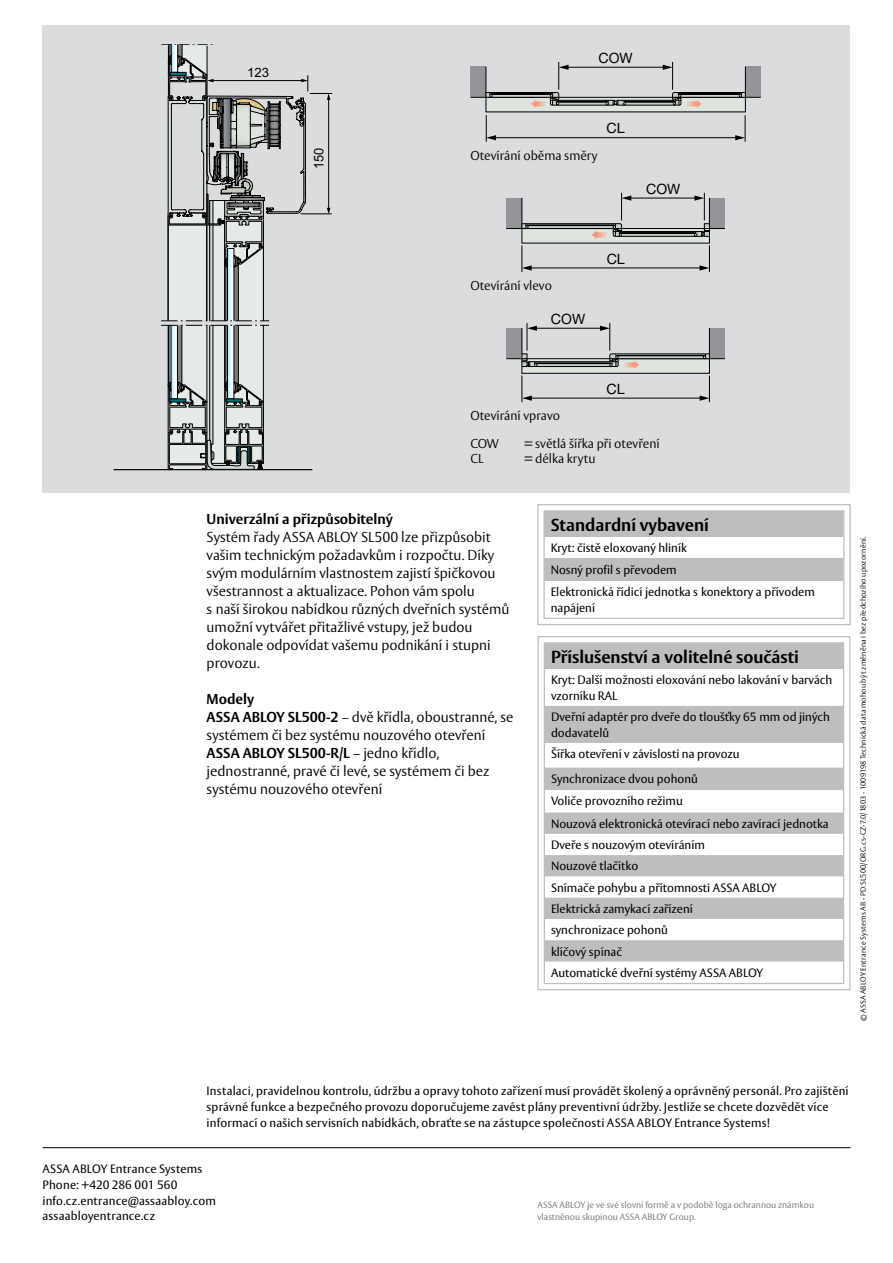
<style>
.page{position:relative;width:893px;height:1263px;background:#fff}
.page>*{position:absolute;margin:0;border:0;box-sizing:border-box;transform-origin:0 0}
.t1{font:700 17.25px "ASSA Vesta";color:#000}
.t2{font:300 14.25px/18px "ASSA Vesta";color:#000}
.t3{font:700 14.25px "ASSA Vesta";color:#000}
.t4{font:14.25px "Helvetica Neue";color:#000}
.t5{font:13.2px "Arial";color:#000}
.t6{font:12.9px "Arial";color:#000}
.t7{font:300 12.75px "ASSA Vesta";color:#000}
.t8{font:12px/15.8px "ASSA Vesta";color:#000}
.t9{font:9px/12.8px "ASSA Vesta";color:#808285}
.t10{font:300 7.5px "ASSA Vesta";letter-spacing:.025em;color:#000}
.s1{font-weight:700}
</style>
<div class="page">
<hr style="left:43px;top:1147px;width:807px;height:1px;background:#000">
<div style="left:43px;top:26px;width:807px;height:467px;background:#dbdcde"></div>
<hr style="left:114px;top:469px;width:198px;height:1px;background:#000">
<svg style="left:161px;top:44px;width:171px;height:426px"></svg>
<div style="left:486px;top:97px;width:259px;height:15px;background:#dfe4df"></div>
<div style="left:522px;top:359px;width:187px;height:14px;background:#dfe4df"></div>
<div style="left:521px;top:358px;width:189px;height:16px;border:1px solid #000"></div>
<hr style="left:529px;top:398px;width:173px;height:1px;background:#000">
<svg style="left:700px;top:376px;width:10px;height:26px"></svg>
<svg style="left:522px;top:376px;width:10px;height:26px"></svg>
<hr style="left:493px;top:137px;width:245px;height:1px;background:#000">
<svg style="left:486px;top:115px;width:10px;height:27px"></svg>
<svg style="left:735px;top:115px;width:11px;height:27px"></svg>
<svg style="left:537px;top:504px;width:314px;height:122px"></svg>
<div style="left:543px;top:510px;width:301px;height:109px;border:1px solid #bcbec0"></div>
<svg style="left:537px;top:636px;width:314px;height:355px"></svg>
<div style="left:544px;top:642px;width:300px;height:342px;border:1px solid #bcbec0"></div>
<svg style="left:470px;top:62px;width:291px;height:47px"></svg>
<svg style="left:506px;top:193px;width:219px;height:79px"></svg>
<svg style="left:506px;top:323px;width:219px;height:47px"></svg>
<p class="t6" style="left:247px;top:64px;width:24px">123</p>
<p class="t5" style="left:310px;top:169px;width:23px;rotate:-90deg">150</p>
<p class="t4" style="left:599px;top:49px;width:36px">COW</p>
<p class="t7" style="left:470px;top:148px;width:129px">Otevírání oběma směry</p>
<p class="t4" style="left:607px;top:120px;width:20px">CL</p>
<p class="t4" style="left:646px;top:180px;width:36px">COW</p>
<p class="t7" style="left:470px;top:278px;width:83px">Otevírání vlevo</p>
<p class="t4" style="left:551px;top:310px;width:36px">COW</p>
<p class="t4" style="left:607px;top:250px;width:20px">CL</p>
<p class="t4" style="left:606px;top:380px;width:20px">CL</p>
<p class="t7" style="left:470px;top:408px;width:91px">Otevírání vpravo</p>
<p class="t7" style="left:470px;top:436px;width:30px">COW</p>
<p class="t7" style="left:524px;top:436px;width:137px">= světlá šířka při otevření</p>
<p class="t7" style="left:470px;top:451px;width:15px">CL</p>
<p class="t7" style="left:524px;top:451px;width:73px">= délka krytu</p>
<p class="t3" style="left:207px;top:510px;width:188px">Univerzální a přizpůsobitelný</p>
<p class="t2" style="left:207px;top:528px;width:304px">Systém řady ASSA ABLOY SL500 lze přizpůsobit vašim technickým požadavkům i rozpočtu. Díky svým modulárním vlastnostem zajistí špičkovou všestrannost a aktualizace. Pohon vám spolu<br>s naší širokou nabídkou různých dveřních systémů umožní vytvářet přitažlivé vstupy, jež budou dokonale odpovídat vašemu podnikání i stupni provozu.</p>
<p class="t2" style="left:207px;top:690px;width:308px"><span class="s1">Modely<br>ASSA ABLOY SL500-2</span> – dvě křídla, oboustranné, se systémem či bez systému nouzového otevření <span class="s1">ASSA ABLOY SL500-R/L</span> – jedno křídlo, jednostranné, pravé či levé, se systémem či bez systému nouzového otevření</p>
<h1 class="t1" style="left:551px;top:514px;width:160px">Standardní vybavení</h1>
<p class="t8" style="left:551px;top:538px;width:138px;line-height:21.3px">Kryt: čistě eloxovaný hliník<br>Nosný profil s převodem</p>
<p class="t8" style="left:551px;top:584px;width:266px">Elektronická řídicí jednotka s konektory a přívodem napájení</p>
<h1 class="t1" style="left:551px;top:646px;width:249px">Příslušenství a volitelné součásti</h1>
<p class="t8" style="left:551px;top:673px;width:283px">Kryt: Další možnosti eloxování nebo lakování v barvách vzorníku RAL</p>
<p class="t8" style="left:551px;top:710px;width:280px">Dveřní adaptér pro dveře do tloušťky 65 mm od jiných dodavatelů</p>
<p class="t8" style="left:551px;top:742px;width:190px;line-height:24.6px">Šířka otevření v závislosti na provozu<br>Synchronizace dvou pohonů</p>
<p class="t8" style="left:551px;top:790px;width:279px;line-height:22.5px">Voliče provozního režimu<br>Nouzová elektronická otevírací nebo zavírací jednotka</p>
<p class="t8" style="left:551px;top:835px;width:227px;line-height:21.3px">Dveře s nouzovým otevíráním<br>Nouzové tlačítko<br>Snímače pohybu a přítomnosti ASSA ABLOY<br>Elektrická zamykací zařízení<br>synchronizace pohonů<br>klíčový spínač<br>Automatické dveřní systémy ASSA ABLOY</p>
<p class="t10" style="left:859px;top:1021px;width:486px;rotate:-90deg">© ASSA ABLOY Entrance Systems AB - PD.SL500/ORG.cs-CZ-7.0/1803 - 1009198 Technická data mohou být změněna i bez předchozího upozornění.</p>
<p class="t8" style="left:207px;top:1083px;width:643px">Instalaci, pravidelnou kontrolu, údržbu a opravy tohoto zařízení musí provádět školený a oprávněný personál. Pro zajištění správné funkce a bezpečného provozu doporučujeme zavést plány preventivní údržby. Jestliže se chcete dozvědět více informací o našich servisních nabídkách, obraťte se na zástupce společnosti ASSA ABLOY Entrance Systems!</p>
<p class="t8" style="left:43px;top:1162px;width:175px">ASSA ABLOY Entrance Systems<br>Phone: +420 286 001 560 info.cz.entrance@assaabloy.com assaabloyentrance.cz</p>
<p class="t9" style="left:537px;top:1198px;width:278px">ASSA ABLOY je ve své slovní formě a v podobě loga ochrannou známkou vlastněnou skupinou ASSA ABLOY Group.</p>
</div>
